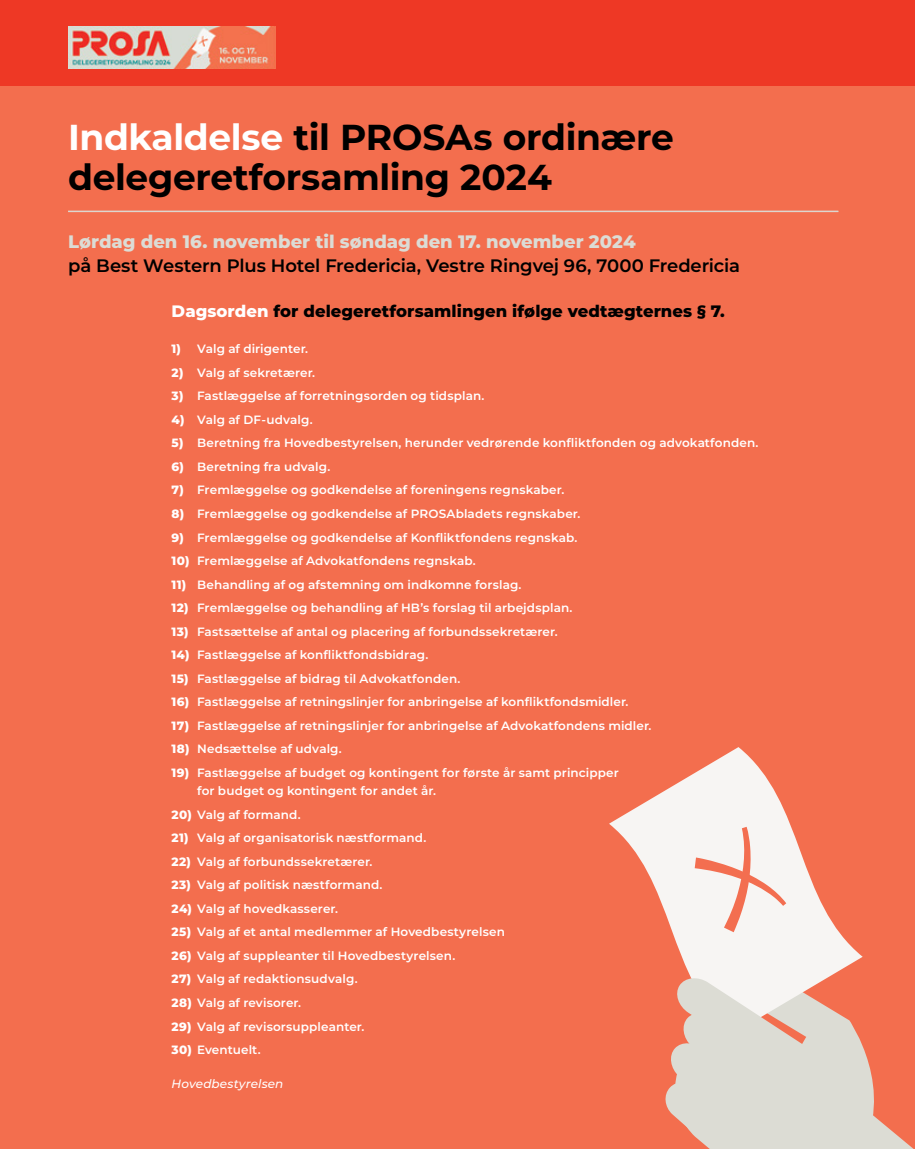
<style>
.page{position:relative;width:915px;height:1149px;background:#fff}
.page>*{position:absolute;margin:0;border:0;box-sizing:border-box;transform-origin:0 0}
.t1{font:700 36px/40.5px "Montserrat";letter-spacing:-.01em;color:#000}
.t2{font:600 18px "Montserrat";letter-spacing:-.01em;color:#000}
.t3{font:800 18px "Montserrat";color:#dcdcd5}
.t4{font:800 16.5px "Montserrat";letter-spacing:.005em;color:#000}
.t5{font:600 12px/18px "Montserrat";letter-spacing:.01em;color:#fff}
.t6{font:italic 500 12px "Montserrat";letter-spacing:.01em;color:#fff}
.s1{color:#fff}
.s2{font-weight:800}
</style>
<div class="page">
<div style="left:0;top:0;width:914px;height:1148px;background:#f36e4e"></div>
<hr style="left:68px;top:211px;width:770px;height:1px;background:#dcdcd5">
<div style="left:0;top:0;width:914px;height:85px;background:#ee3825"></div>
<img style="left:68px;top:27px;width:207px;height:41px">
<svg style="left:609px;top:747px;width:253px;height:216px"></svg>
<svg style="left:694px;top:826px;width:92px;height:105px"></svg>
<svg style="left:665px;top:963px;width:248px;height:185px"></svg>
<h1 class="t1" style="left:68px;top:115px;width:607px"><span class="s1">Indkaldelse</span> til PROSAs ordinære delegeretforsamling 2024</h1>
<h2 class="t3" style="left:68px;top:228px;width:569px">Lørdag den 16. november til søndag den 17. november 2024</h2>
<h2 class="t2" style="left:68px;top:252px;width:673px">på Best Western Plus Hotel Fredericia, Vestre Ringvej 96, 7000 Fredericia</h2>
<h3 class="t4" style="left:171px;top:299px;width:554px"><span class="s1">Dagsorden</span> for delegeretforsamlingen ifølge vedtægternes § 7.</h3>
<p class="t5" style="left:171px;top:339px;width:138px"><span class="s2">1)</span> Valg af dirigenter.</p>
<p class="t5" style="left:171px;top:363px;width:145px"><span class="s2">2)</span> Valg af sekretærer.</p>
<p class="t5" style="left:171px;top:386px;width:314px"><span class="s2">3)</span> Fastlæggelse af forretningsorden og tidsplan.</p>
<p class="t5" style="left:171px;top:410px;width:142px"><span class="s2">4)</span> Valg af DF-udvalg.</p>
<p class="t5" style="left:171px;top:433px;width:588px"><span class="s2">5)</span> Beretning fra Hovedbestyrelsen, herunder vedrørende konfliktfonden og advokatfonden.</p>
<p class="t5" style="left:171px;top:457px;width:160px"><span class="s2">6)</span> Beretning fra udvalg.</p>
<p class="t5" style="left:171px;top:480px;width:394px"><span class="s2">7)</span> Fremlæggelse og godkendelse af foreningens regnskaber.</p>
<p class="t5" style="left:171px;top:504px;width:410px"><span class="s2">8)</span> Fremlæggelse og godkendelse af PROSAbladets regnskaber.</p>
<p class="t5" style="left:171px;top:527px;width:407px"><span class="s2">9)</span> Fremlæggelse og godkendelse af Konfliktfondens regnskab.</p>
<p class="t5" style="left:171px;top:551px;width:305px"><span class="s2">10)</span> Fremlæggelse af Advokatfondens regnskab.</p>
<p class="t5" style="left:171px;top:574px;width:351px"><span class="s2">11)</span> Behandling af og afstemning om indkomne forslag.</p>
<p class="t5" style="left:171px;top:598px;width:402px"><span class="s2">12)</span> Fremlæggelse og behandling af HB’s forslag til arbejdsplan.</p>
<p class="t5" style="left:171px;top:621px;width:387px"><span class="s2">13)</span> Fastsættelse af antal og placering af forbundssekretærer.</p>
<p class="t5" style="left:171px;top:645px;width:258px"><span class="s2">14)</span> Fastlæggelse af konfliktfondsbidrag.</p>
<p class="t5" style="left:171px;top:668px;width:290px"><span class="s2">15)</span> Fastlæggelse af bidrag til Advokatfonden.</p>
<p class="t5" style="left:171px;top:692px;width:458px"><span class="s2">16)</span> Fastlæggelse af retningslinjer for anbringelse af konfliktfondsmidler.</p>
<p class="t5" style="left:171px;top:716px;width:481px"><span class="s2">17)</span> Fastlæggelse af retningslinjer for anbringelse af Advokatfondens midler.</p>
<p class="t5" style="left:171px;top:739px;width:172px"><span class="s2">18)</span> Nedsættelse af udvalg.</p>
<p class="t5" style="left:197px;top:763px;width:423px;text-indent:-26px"><span class="s2">19)</span> Fastlæggelse af budget og kontingent for første år samt principper for budget og kontingent for andet år.</p>
<p class="t5" style="left:171px;top:804px;width:131px"><span class="s2">20)</span> Valg af formand.</p>
<p class="t5" style="left:171px;top:828px;width:256px"><span class="s2">21)</span> Valg af organisatorisk næstformand.</p>
<p class="t5" style="left:171px;top:851px;width:202px"><span class="s2">22)</span> Valg af forbundssekretærer.</p>
<p class="t5" style="left:171px;top:875px;width:212px"><span class="s2">23)</span> Valg af politisk næstformand.</p>
<p class="t5" style="left:171px;top:898px;width:168px"><span class="s2">24)</span> Valg af hovedkasserer.</p>
<p class="t5" style="left:171px;top:922px;width:335px"><span class="s2">25)</span> Valg af et antal medlemmer af Hovedbestyrelsen</p>
<p class="t5" style="left:171px;top:945px;width:285px"><span class="s2">26)</span> Valg af suppleanter til Hovedbestyrelsen.</p>
<p class="t5" style="left:171px;top:969px;width:187px"><span class="s2">27)</span> Valg af redaktionsudvalg.</p>
<p class="t5" style="left:171px;top:992px;width:131px"><span class="s2">28)</span> Valg af revisorer.</p>
<p class="t5" style="left:171px;top:1016px;width:194px"><span class="s2">29)</span> Valg af revisorsuppleanter.</p>
<p class="t5" style="left:171px;top:1039px;width:91px"><span class="s2">30)</span> Eventuelt.</p>
<p class="t6" style="left:171px;top:1075px;width:113px">Hovedbestyrelsen</p>
</div>
